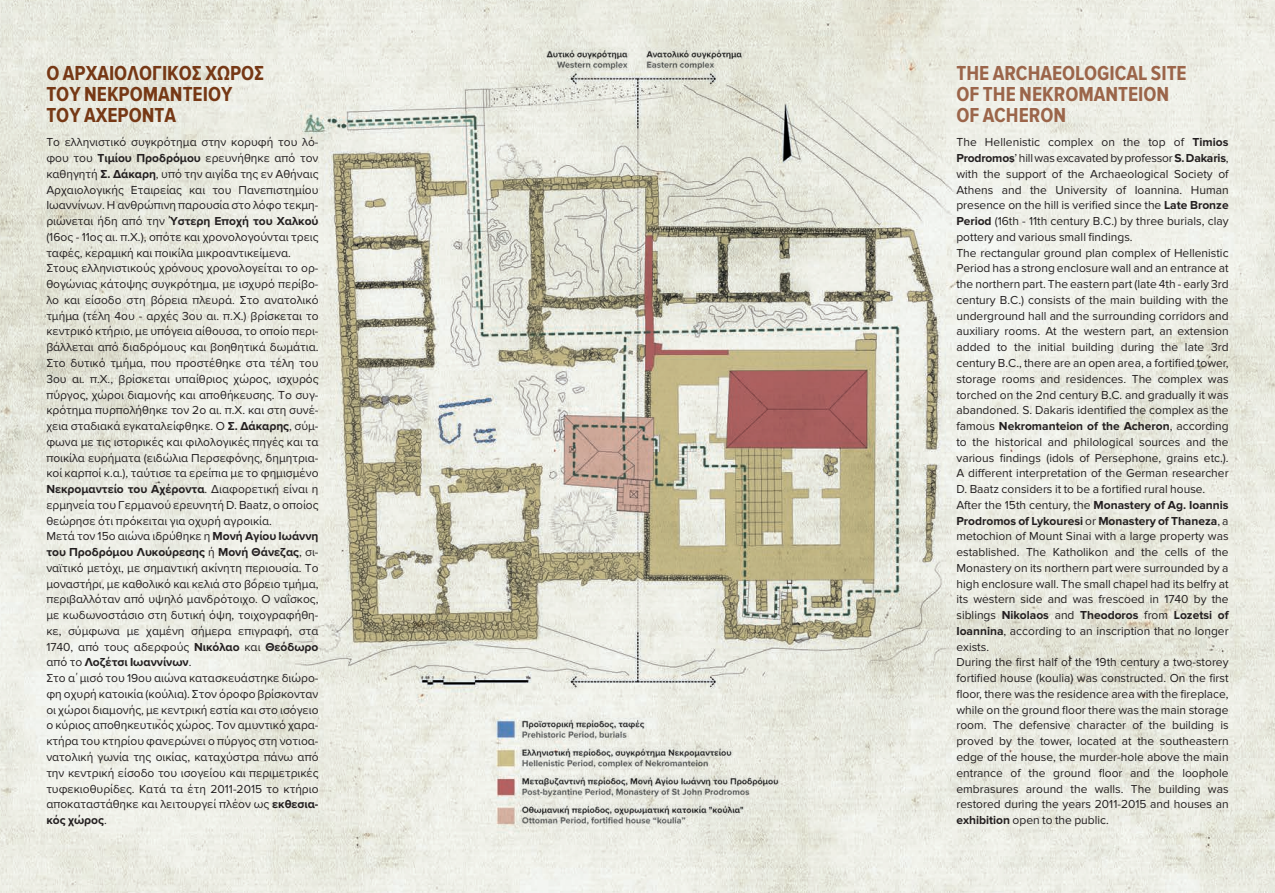
<style>
.page{position:relative;width:1275px;height:893px;background:#fff}
.page>*{position:absolute;margin:0;border:0;box-sizing:border-box;transform-origin:0 0}
.t1{font:700 21px/21px "Proxima Nova Cond";color:#9b654a}
.t2{font:700 21px/21px "Proxima Nova Cond";color:#763815}
.t3{font:12px/15.8px "Proxima Nova";color:#231f20}
.s1{font-weight:700}
</style>
<div class="page">
<img style="left:0;top:0;width:1275px;height:892px">
<h1 class="t2" style="left:46px;top:63px;width:219px">Ο ΑΡΧΑΙΟΛΟΓΙΚΟΣ ΧΩΡΟΣ<br>ΤΟΥ ΝΕΚΡΟΜΑΝΤΕΙΟΥ<br>ΤΟΥ ΑΧΕΡΟΝΤΑ</h1>
<p class="t3" style="left:46px;top:135px;width:274px">Το ελληνιστικό συγκρότημα στην κορυφή του λό&shy;φου του <span class="s1">Τιμίου Προδρόμου</span> ερευνήθηκε από τον καθηγητή <span class="s1">Σ. Δάκαρη</span>, υπό την αιγίδα της εν Αθήναις Αρχαιολογικής Εταιρείας και του Πανεπιστημίου Ιωαννίνων. Η ανθρώπινη παρουσία στο λόφο τεκμη&shy;ριώνεται ήδη από την <span class="s1">Ύστερη Εποχή του Χαλκού </span>(16ος - 11ος αι. π.Χ.), οπότε και χρονολογούνται τρεις ταφές, κεραμική και ποικίλα μικροαντικείμενα.<br>Στους ελληνιστικούς χρόνους χρονολογείται το ορ&shy;θογώνιας κάτοψης συγκρότημα, με ισχυρό περίβο&shy;λο και είσοδο στη βόρεια πλευρά. Στο ανατολικό τμήμα (τέλη 4ου - αρχές 3ου αι. π.Χ.) βρίσκεται το κεντρικό κτήριο, με υπόγεια αίθουσα, το οποίο περι&shy;βάλλεται από διαδρόμους και βοηθητικά δωμάτια.<br>Στο δυτικό τμήμα, που προστέθηκε στα τέλη του 3ου αι. π.Χ., βρίσκεται υπαίθριος χώρος, ισχυρός πύργος, χώροι διαμονής και αποθήκευσης. Το συγ&shy;κρότημα πυρπολήθηκε τον 2ο αι. π.Χ. και στη συνέ&shy;χεια σταδιακά εγκαταλείφθηκε. Ο <span class="s1">Σ. Δάκαρης</span>, σύμ&shy;φωνα με τις ιστορικές και φιλολογικές πηγές και τα ποικίλα ευρήματα (ειδώλια Περσεφόνης, δημητρια&shy;κοί καρποί κ.α.), ταύτισε τα ερείπια με το φημισμένο <span class="s1">Νεκρομαντείο του Αχέροντα</span>. Διαφορετική είναι η ερμηνεία του Γερμανού ερευνητή D. Baatz, ο οποίος θεώρησε ότι πρόκειται για οχυρή αγροικία.<br>Μετά τον 15ο αιώνα ιδρύθηκε η <span class="s1">Μονή Αγίου Ιωάννη του Προδρόμου Λυκούρεσης</span> ή <span class="s1">Μονή Θάνεζας</span>, σι&shy;ναϊτικό μετόχι, με σημαντική ακίνητη περιουσία. Το μοναστήρι, με καθολικό και κελιά στο βόρειο τμήμα, περιβαλλόταν από υψηλό μανδρότοιχο. Ο ναΐσκος, με κωδωνοστάσιο στη δυτική όψη, τοιχογραφήθη&shy;κε, σύμφωνα με χαμένη σήμερα επιγραφή, στα 1740, από τους αδερφούς <span class="s1">Νικόλαο</span> και <span class="s1">Θεόδωρο </span>από το <span class="s1">Λοζέτσι Ιωαννίνων</span>.<br>Στο α΄ μισό του 19ου αιώνα κατασκευάστηκε διώρο&shy;φη οχυρή κατοικία (κούλια). Στον όροφο βρίσκονταν οι χώροι διαμονής, με κεντρική εστία και στο ισόγειο ο κύριος αποθηκευτικός χώρος. Τον αμυντικό χαρα&shy;κτήρα του κτηρίου φανερώνει ο πύργος στη νοτιοα&shy;νατολική γωνία της οικίας, καταχύστρα πάνω από την κεντρική είσοδο του ισογείου και περιμετρικές τυφεκιοθυρίδες. Κατά τα έτη 2011-2015 το κτήριο αποκαταστάθηκε και λειτουργεί πλέον ως <span class="s1">εκθεσια&shy;κός χώρος</span>.</p>
<h1 class="t1" style="left:956px;top:63px;width:232px">THE ARCHAEOLOGICAL SITE<br>OF THE ΝΕΚRΟΜΑΝΤEION<br>OF ACHERON</h1>
<p class="t3" style="left:956px;top:135px;width:274px">The Hellenistic complex on the top of <span class="s1">Timios Prodromos</span>’ hill was excavated by professor <span class="s1">S. Dakaris</span>, with the support of the Archaeological Society of Athens and the University of Ioannina. Human presence on the hill is verified since the <span class="s1">Late Bronze Period</span> (16th - 11th century B.C.) by three burials, clay pottery and various small findings.<br>The rectangular ground plan complex of Hellenistic Period has a strong enclosure wall and an entrance at the northern part. The eastern part (late 4th - early 3rd century B.C.) consists of the main building with the underground hall and the surrounding corridors and auxiliary rooms. At the western part, an extension added to the initial building during the late 3rd century B.C., there are an open area, a fortified tower, storage rooms and residences. The complex was torched on the 2nd century B.C. and gradually it was abandoned. S. Dakaris identified the complex as the famous <span class="s1">Nekromanteion of the Acheron</span>, according to the historical and philological sources and the various findings (idols of Persephone, grains etc.).<br>A different interpretation of the German researcher D. Baatz considers it to be a fortified rural house.<br>After the 15th century, the <span class="s1">Monastery of Ag. Ioannis Prodromos of Lykouresi</span> or <span class="s1">Monastery of Thaneza</span>, a metochion of Mount Sinai with a large property was established. The Katholikon and the cells of the Monastery on its northern part were surrounded by a high enclosure wall. The small chapel had its belfry at its western side and was frescoed in 1740 by the siblings <span class="s1">Nikolaos</span> and <span class="s1">Theodoros</span> from <span class="s1">Lozetsi of Ioannina</span>, according to an inscription that no longer exists.<br>During the first half of the 19th century a two-storey fortified house (koulia) was constructed. On the first floor, there was the residence area with the fireplace, while on the ground floor there was the main storage room. The defensive character of the building is proved by the tower, located at the southeastern edge of the house, the murder-hole above the main entrance of the ground floor and the loophole embrasures around the walls. The building was restored during the years 2011-2015 and houses an <span class="s1">exhibition</span> open to the public.</p>
</div>
